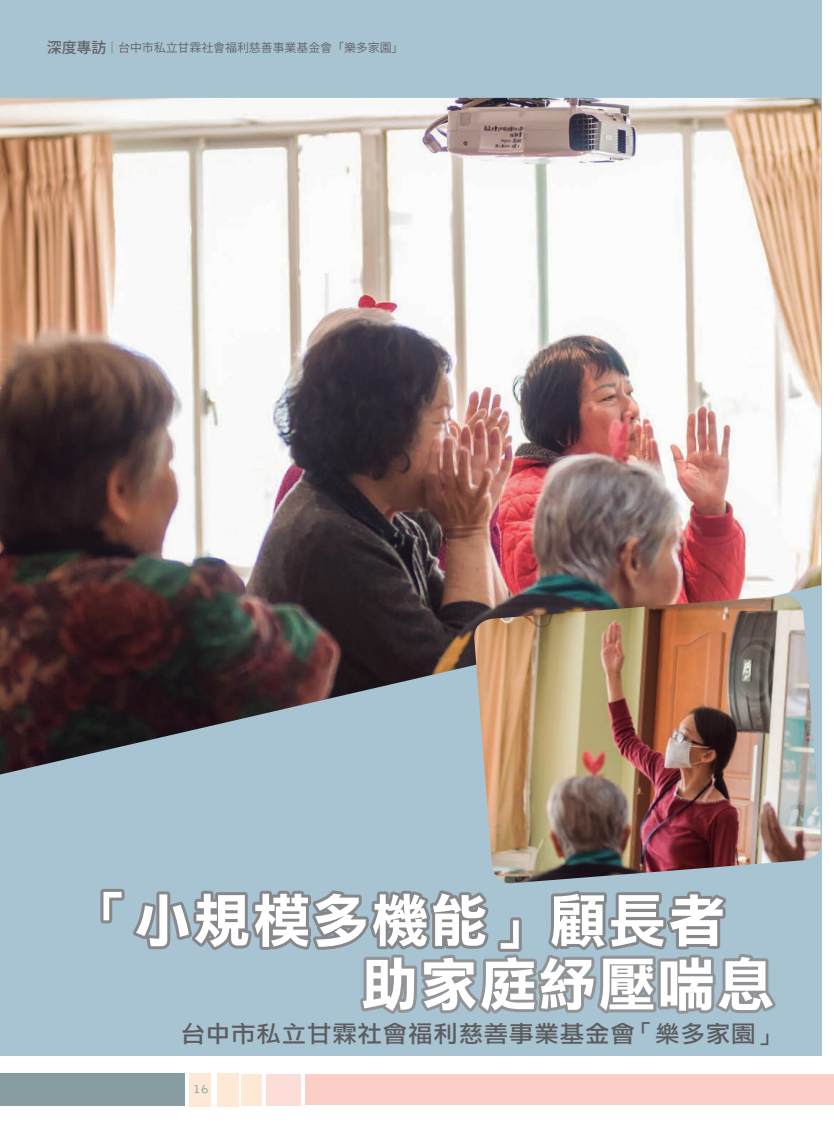
<style>
.page{position:relative;width:834px;height:1132px;background:#fff}
.page>*{position:absolute;margin:0;border:0;box-sizing:border-box;transform-origin:0 0}
.t1{font:57.6px "DF Li Hei Std W7";letter-spacing:.03em;color:#fff}
.t2{font:23.25px "DF Li Hei Std W5";letter-spacing:.03em;color:#5c5c5f;scale:1.05 1}
.t3{font:300 12.9px "Bell Gothic Std";color:#879da1;scale:1.05 1}
.t4{font:12px "Gen Shin Gothic";letter-spacing:-.01em;color:#636366}
.s1{font-weight:500;font-size:15px}
</style>
<div class="page">
<div style="left:0;top:0;width:821px;height:1054px;background:#a8c3d2"></div>
<img style="left:0;top:98px;width:821px;height:676px">
<svg style="left:100px;top:889px;width:676px;height:125px"></svg>
<img style="left:472px;top:595px;width:350px;height:289px">
<div style="left:305px;top:1074px;width:516px;height:30px;background:#fbcfc8"></div>
<div style="left:821px;top:1074px;width:12px;height:30px;background:#fbcfc8"></div>
<div style="left:242px;top:1074px;width:20px;height:31px;background:#fee9d6"></div>
<div style="left:217px;top:1073px;width:21px;height:33px;background:#fee9d6"></div>
<div style="left:189px;top:1073px;width:22px;height:33px;background:#fee9d6"></div>
<div style="left:266px;top:1074px;width:34px;height:31px;background:#fcddd7"></div>
<div style="left:0;top:1073px;width:184px;height:32px;background:#879da1"></div>
<p class="t4" style="left:47px;top:39px;width:358px"><span class="s1">深度專訪</span>｜台中市私立甘霖社會福利慈善事業基金會「樂多家園」</p>
<h1 class="t1" style="left:75px;top:888px;width:652px">「小規模多機能」顧長者</h1>
<h1 class="t1" style="left:360px;top:952px;width:415px">助家庭紓壓喘息</h1>
<h2 class="t2" style="left:181px;top:1020px;width:573px">台中市私立甘霖社會福利慈善事業基金會「樂多家園」</h2>
<p class="t3" style="left:193px;top:1081px;width:16px">16</p>
</div>
